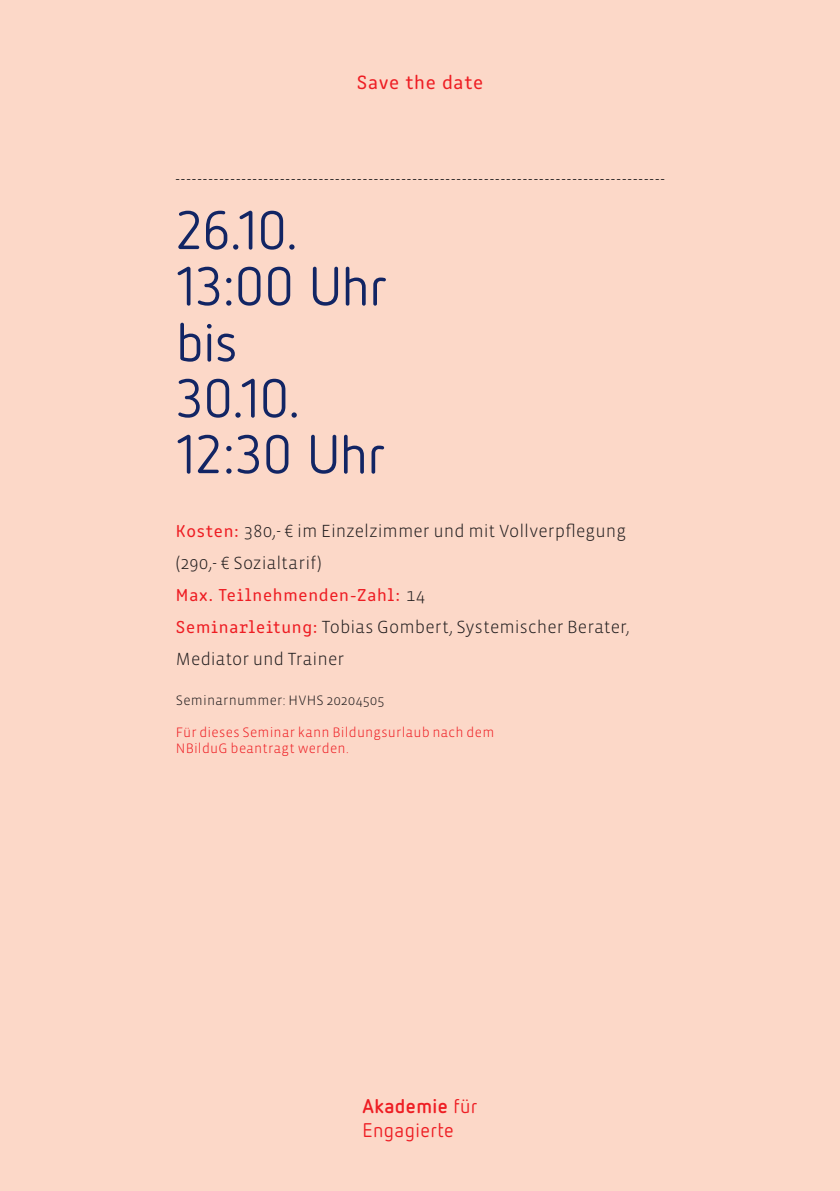
<style>
.page{position:relative;width:840px;height:1191px;background:#fff}
.page>*{position:absolute;margin:0;border:0;box-sizing:border-box;transform-origin:0 0}
.t1{font:54px/56px "Netto OT";letter-spacing:-.02em;color:#122564}
.t2{font:20px "Clone Rounded Latn";letter-spacing:.035em;color:#ee1d23}
.t3{font:19.8px/24px "Netto OT";letter-spacing:.02em;color:#ee1d23}
.t4{font:300 18px/32px "Vista Sans OT";letter-spacing:.005em;color:#231f20}
.t5{font:18px "Clone Rounded Latn";letter-spacing:.045em;color:#ee1d23}
.t6{font:300 14px/16px "Vista Sans OT";letter-spacing:.015em;color:#ee1d23}
.t7{font:300 14px "Vista Sans OT";letter-spacing:.02em;color:#231f20}
.s1{font-family:"Clone Rounded Latn";font-weight:400;color:#ee1d23}
.s2{font-family:"Vista Sans OT";font-weight:300;color:#231f20}
.s3{font-weight:700}
</style>
<div class="page">
<div style="left:0;top:0;width:839px;height:1191px;background:#fcd8c8"></div>
<p class="t2" style="left:356px;top:67px;width:128px">Save the date</p>
<p class="t4" style="left:175px;top:163px;width:491px">-----------------------------------------------------------------------------------------</p>
<h1 class="t1" style="left:176px;top:201px;width:212px">26.10.<br>13:00 Uhr bis<br>30.10.<br>12:30 Uhr</h1>
<p class="t4" style="left:176px;top:515px;width:451px"><span class="s1">Kosten:</span> 380,- € im Einzelzimmer und mit Vollverpflegung (290,- € Sozialtarif)</p>
<p class="t5" style="left:176px;top:582px;width:250px">Max. Teilnehmenden-Zahl: <span class="s2">14</span></p>
<p class="t4" style="left:176px;top:611px;width:455px"><span class="s1">Seminarleitung:</span> Tobias Gombert, Systemischer Berater,<br>Mediator und Trainer</p>
<p class="t7" style="left:176px;top:693px;width:210px">Seminarnummer: HVHS 20204505</p>
<p class="t6" style="left:176px;top:725px;width:320px">Für dieses Seminar kann Bildungsurlaub nach dem<br>NBilduG beantragt werden.</p>
<p class="t3" style="left:362px;top:1094px;width:116px"><span class="s3">Akademie</span> für<br>Engagierte</p>
</div>
